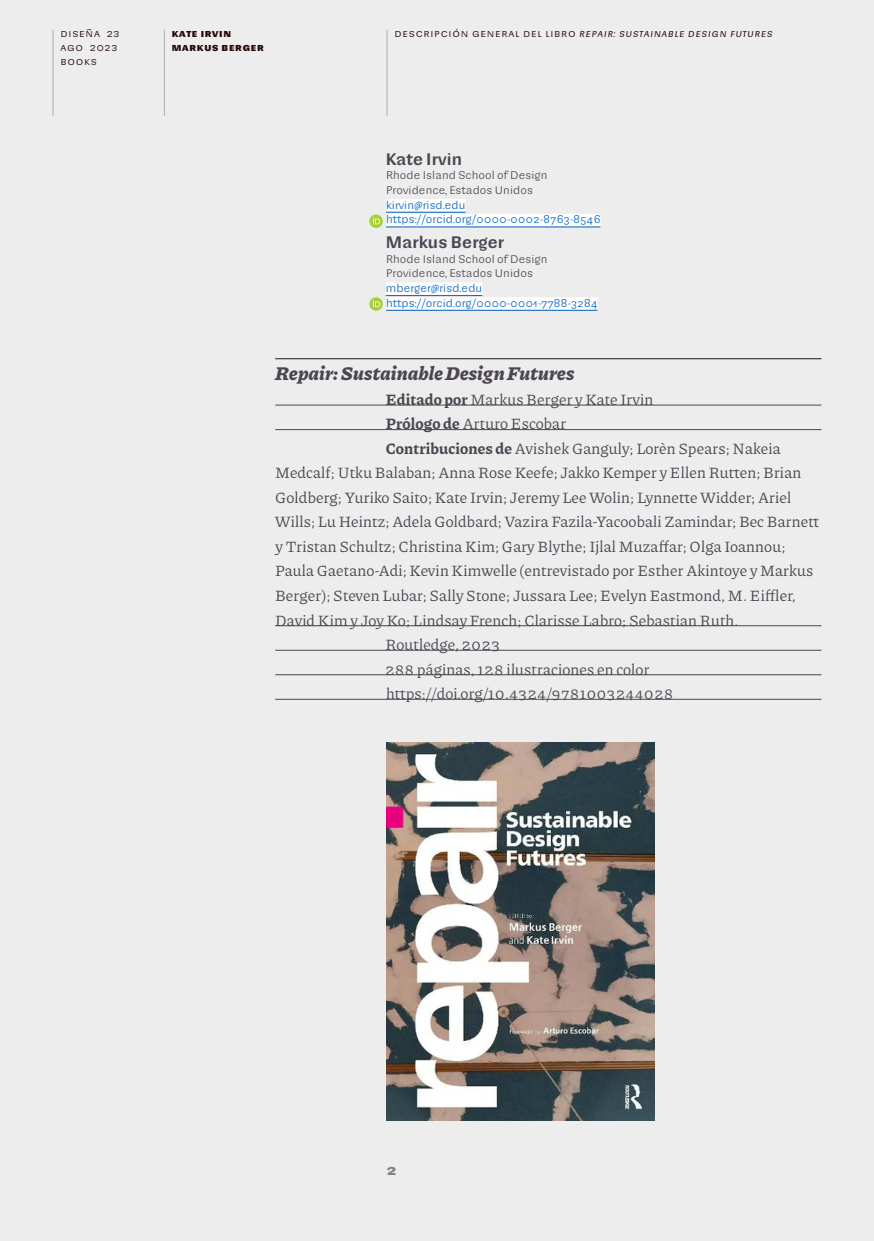
<style>
.page{position:relative;width:874px;height:1241px;background:#fff}
.page>*{position:absolute;margin:0;border:0;box-sizing:border-box;transform-origin:0 0}
.Libro_título{font:italic 800 19.25px "Piazzolla";letter-spacing:.01em;color:#4c4651}
.Libro_Info{font:15.75px/24.5px "Piazzolla";letter-spacing:.01em;color:#4c4651}
.Libro_Info-2{font:15.75px "Piazzolla";letter-spacing:.05em;color:#4c4651}
.Autores_simple{font:500 15.75px "Sudamerican Grotesk";letter-spacing:.015em;color:#4c4651}
.t1{font:700 14px "Sudamerican Grotesk";color:#828282}
.Afiliación_simple{font:10.5px "Sudamerican Grotesk";letter-spacing:.01em;color:#4c4651}
.Afiliación_simple-2{font:10.5px "Sudamerican Grotesk";letter-spacing:.05em;color:#0563c1}
.t2{font:italic 10.5px "Sudamerican Grotesk";letter-spacing:.07em;color:#260808}
.Afiliación_simple-3{font:10.5px "Sudamerican Grotesk";letter-spacing:.01em;color:#0563c1}
.t3{font:700 10.5px/14px "Sudamerican Grotesk";letter-spacing:.07em;color:#260808}
.t4{font:10.5px/14px "Sudamerican Grotesk";letter-spacing:.07em;color:#260808}
.s1{font-style:normal}
.s2{font-weight:700}
</style>
<div class="page">
<div style="left:0;top:0;width:873px;height:1240px;background:#ededed"></div>
<hr style="left:52px;top:30px;width:1px;height:85px;background:#ababab">
<hr style="left:164px;top:30px;width:1px;height:85px;background:#ababab">
<hr style="left:386px;top:30px;width:1px;height:85px;background:#ababab">
<div style="left:386px;top:199px;width:79px;height:12px;background:#fff"></div>
<div style="left:386px;top:214px;width:214px;height:12px;background:#fff"></div>
<div style="left:385px;top:282px;width:97px;height:13px;background:#fff"></div>
<div style="left:386px;top:297px;width:211px;height:12px;background:#fff"></div>
<hr style="left:275px;top:358px;width:546px;height:1px;background:#4c4651">
<hr style="left:275px;top:405px;width:546px;height:1px;background:#4c4651">
<hr style="left:275px;top:429px;width:546px;height:1px;background:#4c4651">
<hr style="left:275px;top:625px;width:546px;height:1px;background:#4c4651">
<hr style="left:275px;top:650px;width:546px;height:1px;background:#4c4651">
<hr style="left:275px;top:674px;width:546px;height:1px;background:#4c4651">
<hr style="left:275px;top:699px;width:546px;height:1px;background:#4c4651">
<hr style="left:386px;top:212px;width:79px;height:1px;background:#0563c1">
<hr style="left:386px;top:227px;width:214px;height:1px;background:#0563c1">
<hr style="left:385px;top:295px;width:97px;height:1px;background:#0563c1">
<hr style="left:386px;top:310px;width:211px;height:1px;background:#0563c1">
<svg style="left:369px;top:214px;width:13px;height:14px"></svg>
<svg style="left:373px;top:217px;width:7px;height:7px"></svg>
<svg style="left:369px;top:297px;width:13px;height:14px"></svg>
<svg style="left:373px;top:300px;width:7px;height:7px"></svg>
<img style="left:386px;top:742px;width:268px;height:378px">
<p class="t4" style="left:60px;top:26px;width:60px">Diseña 23</p>
<p class="t2" style="left:394px;top:24px;width:379px"><span class="s1">Descripción general d el libro</span> Repair: Sustainable Design Futures</p>
<p class="t4" style="left:60px;top:40px;width:58px">ago 2023<br>Books</p>
<p class="t3" style="left:172px;top:26px;width:93px">Kate Irvin<br>Markus Berger</p>
<p class="Autores_simple" style="left:385px;top:147px;width:78px">Kate Irvin</p>
<p class="Afiliación_simple" style="left:386px;top:167px;width:163px">Rhode Island School of Design</p>
<p class="Afiliación_simple" style="left:386px;top:182px;width:148px">Providence, Estados Unidos</p>
<p class="Afiliación_simple-3" style="left:386px;top:197px;width:81px">kirvin@risd.edu</p>
<p class="Afiliación_simple-2" style="left:386px;top:211px;width:216px">https://orcid.org/0000-0002-8763-8546</p>
<p class="Autores_simple" style="left:385px;top:230px;width:119px">Markus Berger</p>
<p class="Afiliación_simple" style="left:386px;top:251px;width:163px">Rhode Island School of Design</p>
<p class="Afiliación_simple" style="left:386px;top:265px;width:148px">Providence, Estados Unidos</p>
<p class="Afiliación_simple-3" style="left:385px;top:280px;width:98px">mberger@risd.edu</p>
<p class="Afiliación_simple-2" style="left:386px;top:295px;width:213px">https://orcid.org/0000-0001-7788-3284</p>
<p class="Libro_título" style="left:275px;top:360px;width:300px">Repair: Sustainable Design Futures</p>
<p class="Libro_Info" style="left:386px;top:386px;width:269px"><span class="s2">Editado por</span> Markus Berger y Kate Irvin</p>
<p class="Libro_Info" style="left:386px;top:411px;width:181px"><span class="s2">Prólogo de</span> Arturo Escobar</p>
<p class="Libro_Info" style="left:274px;top:435px;width:546px;text-indent:111px"><span class="s2">Contribuciones de</span> Avishek Ganguly; Lorèn Spears; Nakeia Medcalf; Utku Balaban; Anna Rose Keefe; Jakko Kemper y Ellen Rutten; Brian Goldberg; Yuriko Saito; Kate Irvin; Jeremy Lee Wolin; Lynnette Widder; Ariel Wills; Lu Heintz; Adela Goldbard; Vazira Fazila-Yacoobali Zamindar; Bec Barnett y Tristan Schultz; Christina Kim; Gary Blythe; Ijlal Muzaffar; Olga Ioannou; Paula Gaetano-Adi; Kevin Kimwelle (entrevistado por Esther Akintoye y Markus Berger); Steven Lubar; Sally Stone; Jussara Lee; Evelyn Eastmond, M. Eiffler, David Kim y Joy Ko; Lindsay French; Clarisse Labro; Sebastian Ruth.</p>
<p class="Libro_Info" style="left:385px;top:631px;width:116px">Routledge, 2023</p>
<p class="Libro_Info" style="left:385px;top:656px;width:265px">288 páginas, 128 ilustraciones en color</p>
<p class="Libro_Info-2" style="left:386px;top:683px;width:288px">https://doi.org/10.4324/9781003244028</p>
<p class="t1" style="left:386px;top:1158px;width:12px">2</p>
</div>
